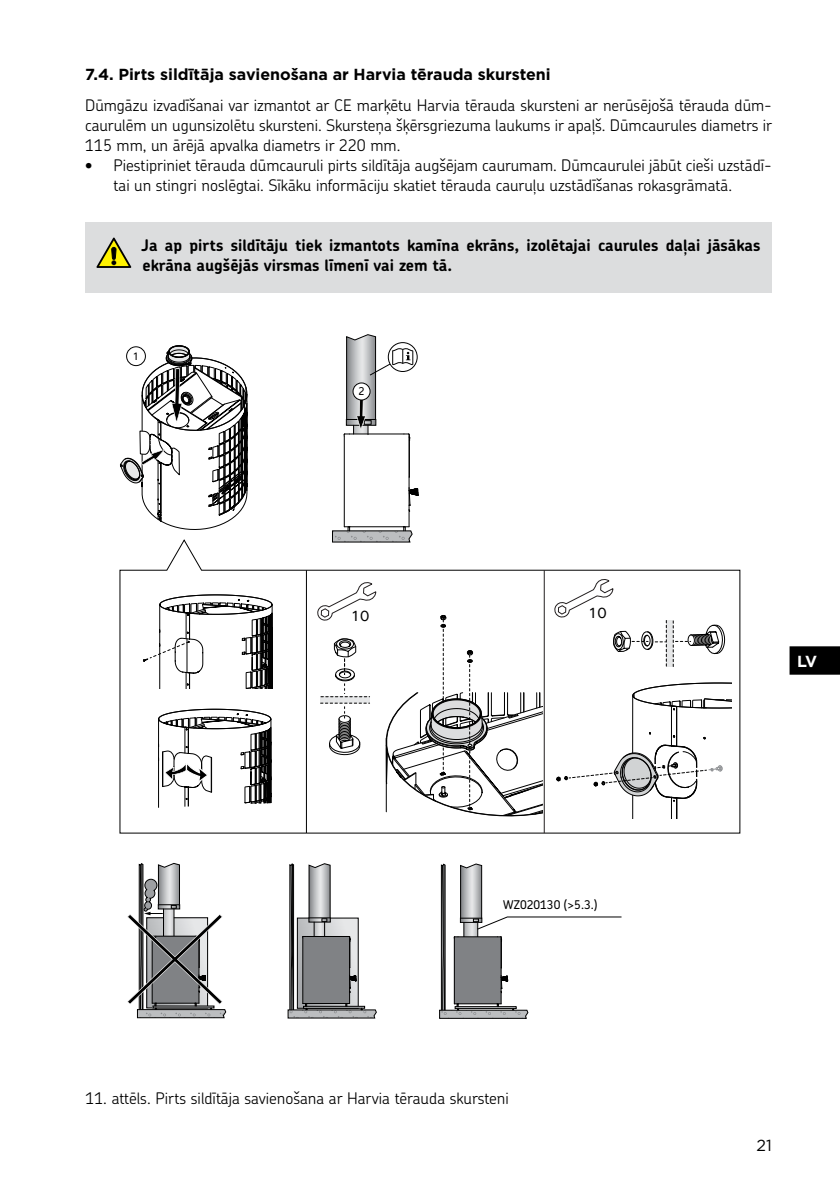
<style>
.page{position:relative;width:840px;height:1191px;background:#fff}
.page>*{position:absolute;margin:0;border:0;box-sizing:border-box;transform-origin:0 0}
.t1{font:300 16px/20px "Chevin Pro";color:#000;text-align:justify}
.t2{font:700 16px/20px "Chevin Pro";color:#000}
.t3{font:700 16px "Gotham";color:#000}
.t4{font:16px "Gotham";color:#000}
.t5{font:700 16px "Gotham";color:#fff}
.t6{font:14.8px "Univers";color:#000}
.t7{font:500 12px "Chevin Pro";color:#000}
.t8{font:500 10.8px "Chevin Pro";color:#000}
.t9{font:10.8px "Univers";color:#000}
</style>
<div class="page">
<svg style="left:789px;top:646px;width:50px;height:28px"></svg>
<div style="left:85px;top:222px;width:686px;height:70px;background:#dcddde"></div>
<svg style="left:96px;top:238px;width:35px;height:30px"></svg>
<svg style="left:388px;top:342px;width:29px;height:30px"></svg>
<hr style="left:409px;top:436px;width:1px;height:41px;background:#000">
<hr style="left:344px;top:436px;width:1px;height:91px;background:#000">
<svg style="left:409px;top:487px;width:9px;height:25px"></svg>
<hr style="left:408px;top:436px;width:1px;height:91px;background:#000">
<svg style="left:332px;top:526px;width:81px;height:13px"></svg>
<svg style="left:343px;top:334px;width:70px;height:107px"></svg>
<svg style="left:287px;top:863px;width:90px;height:155px"></svg>
<svg style="left:127px;top:863px;width:99px;height:155px"></svg>
<div style="left:353px;top:383px;width:17px;height:17px;background:#fff;border-radius:50%"></div>
<div style="left:352px;top:383px;width:18px;height:17px;border:1px solid #000;border-radius:50%"></div>
<svg style="left:439px;top:863px;width:182px;height:156px"></svg>
<svg style="left:119px;top:539px;width:621px;height:294px"></svg>
<hr style="left:306px;top:570px;width:1px;height:263px;background:#000">
<hr style="left:543px;top:570px;width:1px;height:263px;background:#231f20">
<div style="left:320px;top:696px;width:49px;height:7px;background:#e6e7e8"></div>
<svg style="left:321px;top:638px;width:48px;height:59px"></svg>
<svg style="left:320px;top:703px;width:49px;height:52px"></svg>
<svg style="left:316px;top:581px;width:60px;height:41px"></svg>
<svg style="left:385px;top:606px;width:157px;height:210px"></svg>
<svg style="left:553px;top:577px;width:178px;height:257px"></svg>
<svg style="left:120px;top:345px;width:127px;height:185px"></svg>
<p class="t3" style="left:85px;top:64px;width:467px">7.4. Pirts sildītāja savienošana ar Harvia tērauda skursteni</p>
<p class="t1" style="left:85px;top:95px;width:688px">Dūmgāzu izvadīšanai var izmantot ar CE marķētu Harvia tērauda skursteni ar nerūsējošā tērauda dūm&shy;caurulēm un ugunsizolētu skursteni. Skursteņa šķērsgriezuma laukums ir apaļš. Dūmcaurules diametrs ir 115 mm, un ārējā apvalka diametrs ir 220 mm.</p>
<p class="t1" style="left:113px;top:155px;width:659px;text-indent:-28px">• Piestipriniet tērauda dūmcauruli pirts sildītāja augšējam caurumam. Dūmcaurulei jābūt cieši uzstādī&shy;tai un stingri noslēgtai. Sīkāku informāciju skatiet tērauda cauruļu uzstādīšanas rokasgrāmatā.</p>
<p class="t2" style="left:141px;top:236px;width:620px">Ja ap pirts sildītāju tiek izmantots kamīna ekrāns, izolētajai caurules daļai jāsākas ekrāna augšējās virsmas līmenī vai zem tā.</p>
<p class="t9" style="left:132px;top:349px;width:8px">1</p>
<p class="t8" style="left:358px;top:384px;width:8px">2</p>
<p class="t6" style="left:351px;top:606px;width:20px">10</p>
<p class="t6" style="left:587px;top:603px;width:20px">10</p>
<p class="t5" style="left:796px;top:650px;width:22px">LV</p>
<p class="t7" style="left:503px;top:896px;width:96px">WZ020130 (&gt;5.3.)</p>
<p class="t1" style="left:85px;top:1087px;width:424px">11. attēls. Pirts sildītāja savienošana ar Harvia tērauda skursteni</p>
<p class="t4" style="left:756px;top:1135px;width:17px">21</p>
</div>
